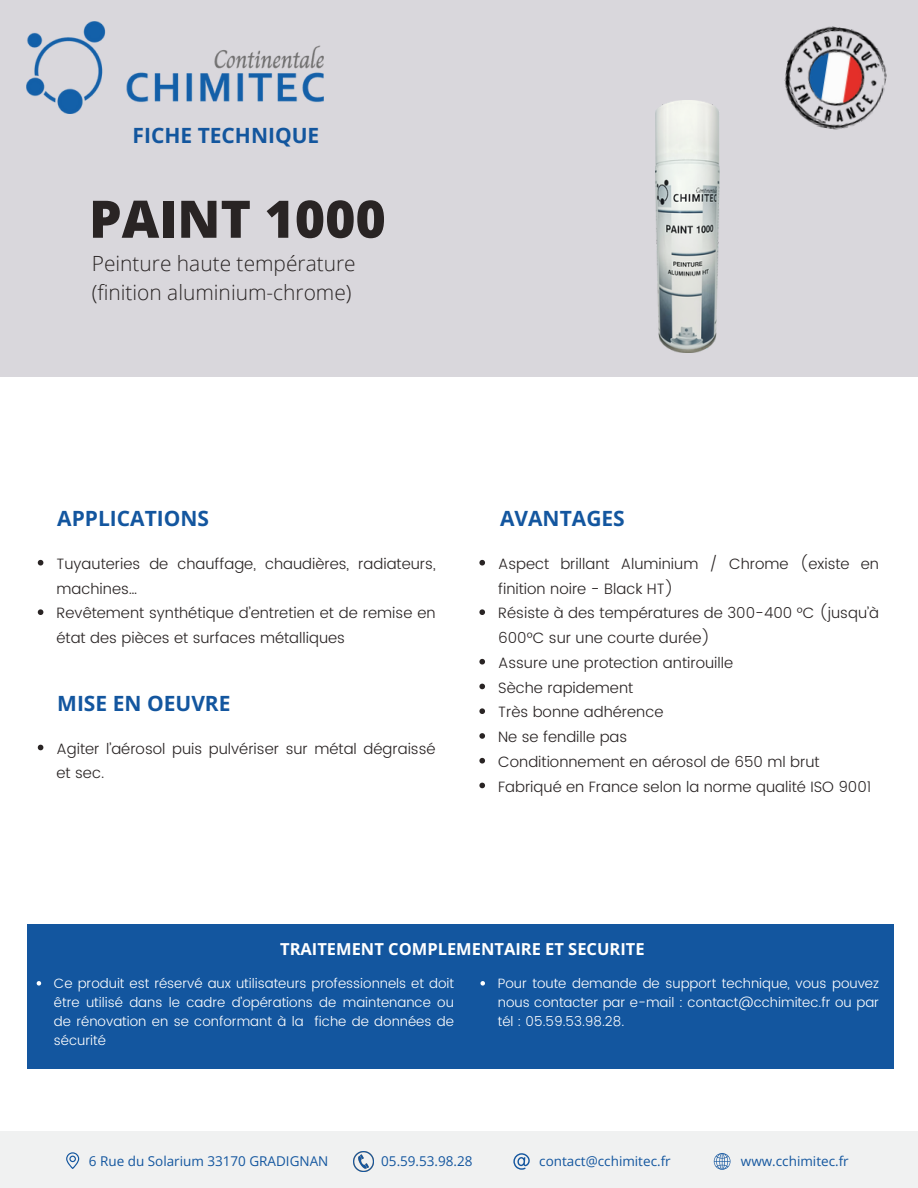
<style>
.page{position:relative;width:918px;height:1188px;background:#fff}
.page>*{position:absolute;margin:0;border:0;box-sizing:border-box;transform-origin:0 0}
.t1{font:800 51.75px "Open Sans";color:#292424}
.t2{font:300 21px/29.2px "Open Sans";color:#292424}
.t3{font:700 21px "Open Sans";color:#13569f}
.t4{font:700 21px "Open Sans";color:#13569e}
.t5{font:700 16.5px "Open Sans";color:#fff}
.t6{font:300 15px/24.8px "Poppins";color:#292424}
.t7{font:300 13.5px/19.2px "Poppins";color:#fff;text-align:justify}
.t8{font:13.5px "Open Sans";color:#13569f}
</style>
<div class="page">
<div style="left:0;top:1131px;width:918px;height:57px;background:#f0f1f1"></div>
<div style="left:0;top:0;width:918px;height:377px;background:#d9d7dc"></div>
<img style="left:784px;top:26px;width:103px;height:104px">
<img style="left:27px;top:21px;width:297px;height:93px">
<div style="left:27px;top:924px;width:866px;height:145px;background:#13569f"></div>
<img style="left:354px;top:1151px;width:20px;height:20px">
<svg style="left:66px;top:1152px;width:13px;height:17px"></svg>
<svg style="left:714px;top:1153px;width:16px;height:17px"></svg>
<svg style="left:513px;top:1153px;width:17px;height:17px"></svg>
<img style="left:655px;top:101px;width:64px;height:252px">
<svg style="left:479px;top:560px;width:6px;height:6px"></svg>
<svg style="left:479px;top:609px;width:6px;height:6px"></svg>
<svg style="left:479px;top:659px;width:6px;height:6px"></svg>
<svg style="left:479px;top:684px;width:6px;height:5px"></svg>
<svg style="left:479px;top:708px;width:6px;height:6px"></svg>
<svg style="left:479px;top:733px;width:6px;height:6px"></svg>
<svg style="left:479px;top:758px;width:6px;height:6px"></svg>
<svg style="left:479px;top:783px;width:6px;height:5px"></svg>
<svg style="left:480px;top:981px;width:5px;height:5px"></svg>
<svg style="left:38px;top:560px;width:5px;height:6px"></svg>
<svg style="left:38px;top:609px;width:5px;height:6px"></svg>
<svg style="left:37px;top:981px;width:4px;height:5px"></svg>
<svg style="left:38px;top:745px;width:5px;height:5px"></svg>
<p class="t4" style="left:133px;top:121px;width:188px">FICHE TECHNIQUE</p>
<p class="t1" style="left:89px;top:182px;width:298px">PAINT 1000</p>
<p class="t2" style="left:92px;top:248px;width:265px">Peinture haute température (finition aluminium-chrome)</p>
<p class="t3" style="left:57px;top:504px;width:153px">APPLICATIONS</p>
<p class="t6" style="left:57px;top:551px;width:381px">Tuyauteries de chauffage, chaudières, radiateurs, machines…</p>
<p class="t6" style="left:57px;top:601px;width:381px">Revêtement synthétique d’entretien et de remise en état des pièces et surfaces métalliques</p>
<p class="t3" style="left:57px;top:688px;width:175px">MISE EN OEUVRE</p>
<p class="t6" style="left:57px;top:736px;width:381px">Agiter l’aérosol puis pulvériser sur métal dégraissé et sec.</p>
<h4 class="t3" style="left:500px;top:504px;width:126px">AVANTAGES</h4>
<h3 class="t6" style="left:498px;top:551px;width:382px">Aspect brillant Aluminium / Chrome (existe en finition noire - Black HT)</h3>
<p class="t6" style="left:498px;top:601px;width:382px">Résiste à des températures de 300-400 °C (jusqu’à<br>600°C sur une courte durée)</p>
<h2 class="t6" style="left:498px;top:650px;width:237px">Assure une protection antirouille</h2>
<p class="t6" style="left:498px;top:675px;width:137px">Sèche rapidement</p>
<p class="t6" style="left:498px;top:700px;width:167px">Très bonne adhérence</p>
<h2 class="t6" style="left:498px;top:725px;width:131px">Ne se fendille pas</h2>
<p class="t6" style="left:498px;top:749px;width:323px">Conditionnement en aérosol de 650 ml brut</p>
<h2 class="t6" style="left:498px;top:774px;width:375px">Fabriqué en France selon la norme qualité ISO 9001</h2>
<p class="t5" style="left:280px;top:937px;width:366px">TRAITEMENT COMPLEMENTAIRE ET SECURITE</p>
<p class="t7" style="left:54px;top:974px;width:402px">Ce produit est réservé aux utilisateurs professionnels et doit être utilisé dans le cadre d’opérations de maintenance ou de rénovation en se conformant à la fiche de données de sécurité</p>
<p class="t7" style="left:498px;top:974px;width:383px">Pour toute demande de support technique, vous pouvez nous contacter par e-mail : contact@cchimitec.fr ou par tél : 05.59.53.98.28.</p>
<p class="t8" style="left:89px;top:1152px;width:241px">6 Rue du Solarium 33170 GRADIGNAN</p>
<p class="t8" style="left:381px;top:1152px;width:93px">05.59.53.98.28</p>
<p class="t8" style="left:539px;top:1152px;width:133px">contact@cchimitec.fr</p>
<p class="t8" style="left:741px;top:1152px;width:109px">www.cchimitec.fr</p>
</div>
